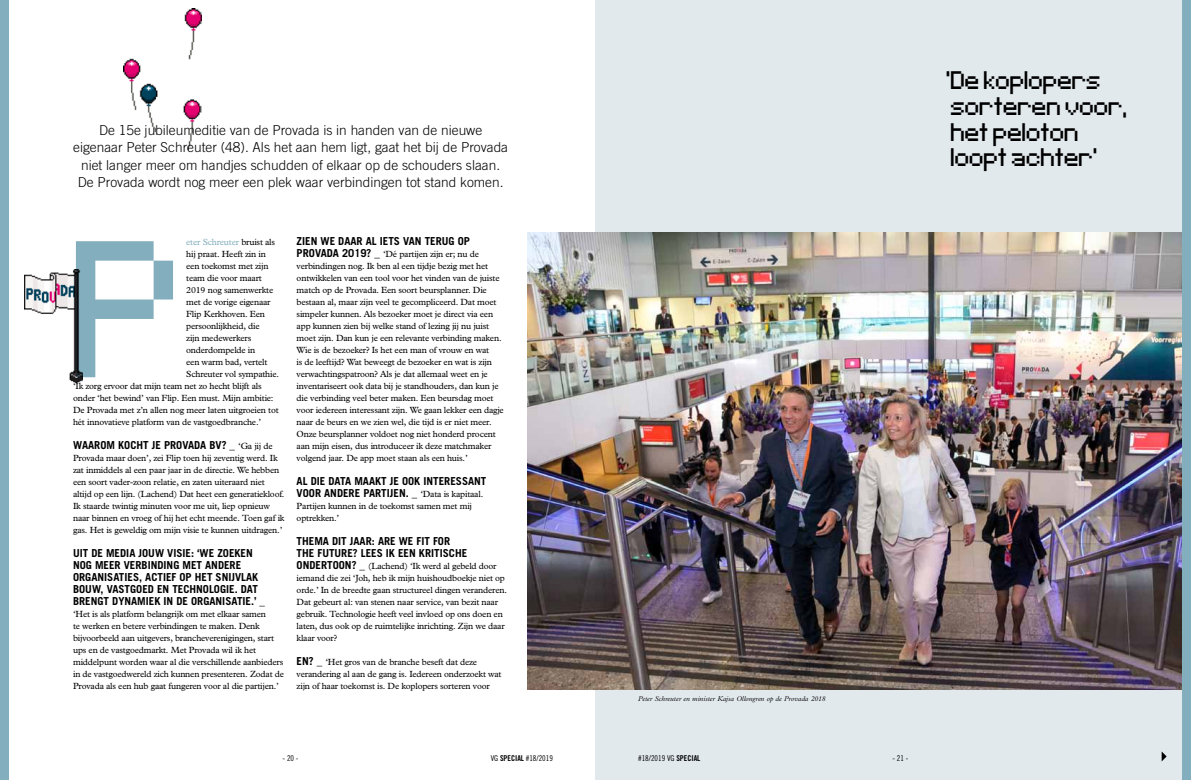
<style>
.page{position:relative;width:1191px;height:780px;background:#fff}
.page>*{position:absolute;margin:0;border:0;box-sizing:border-box;transform-origin:0 0}
.t1{font:310.7px "Pixeltype";color:#83aebd}
.t2{font:40.6px "Pixeltype";letter-spacing:-.02em;color:#000}
.t3{font:300 13.7px/17.3px "Trade Gothic";color:#000;text-align:center}
.t4{font:700 11px/12px "Trade Gothic";color:#000}
.t5{font:9px/12px "M Plantin";letter-spacing:-.02em;color:#000}
.t6{font:9px "M Plantin";letter-spacing:-.02em;color:#83aebd}
.t7{font:8px "Trade Gothic Cond Eighteen";color:#000}
.t8{font:italic 300 7px "M Plantin";color:#000}
.s1{color:#000}
.s2{font-family:"M Plantin";font-weight:400;font-size:9px}
.s3{font-family:"Trade Gothic";font-weight:700;font-size:11px}
.s4{font-family:"Trade Gothic Bold Cond Twenty"}
</style>
<div class="page">
<div style="left:0;top:0;width:9px;height:780px;background:#83aebd"></div>
<div style="left:595px;top:0;width:590px;height:780px;background:#e2e9ed"></div>
<img style="left:124px;top:8px;width:77px;height:141px">
<img style="left:527px;top:232px;width:655px;height:457px">
<div style="left:1182px;top:0;width:9px;height:780px;background:#83aebd"></div>
<svg style="left:1161px;top:751px;width:5px;height:10px"></svg>
<img style="left:24px;top:270px;width:59px;height:112px">
<p class="t3" style="left:73px;top:121px;width:436px">De 15e jubileumeditie van de Provada is in handen van de nieuwe eigenaar Peter Schreuter (48). Als het aan hem ligt, gaat het bij de Provada niet langer meer om handjes schudden of elkaar op de schouders slaan.<br>De Provada wordt nog meer een plek waar verbindingen tot stand komen.</p>
<h1 class="t1" style="left:76px;top:88px;width:118px">P</h1>
<p class="t6" style="left:186px;top:237px;width:90px">eter Schreuter <span class="s1">bruist als</span></p>
<p class="t5" style="left:186px;top:248px;width:81px">hij praat. Heeft zin in</p>
<p class="t5" style="left:186px;top:260px;width:84px">een toekomst met zijn</p>
<p class="t5" style="left:186px;top:272px;width:77px">team die voor maart</p>
<p class="t5" style="left:186px;top:284px;width:88px">2019 nog samenwerkte</p>
<p class="t5" style="left:186px;top:296px;width:86px">met de vorige eigenaar</p>
<p class="t5" style="left:186px;top:308px;width:80px">Flip Kerkhoven. Een</p>
<p class="t5" style="left:186px;top:320px;width:75px">persoonlijkheid, die</p>
<p class="t5" style="left:186px;top:332px;width:66px">zijn medewerkers</p>
<p class="t5" style="left:186px;top:344px;width:71px">onderdompelde in</p>
<p class="t5" style="left:186px;top:356px;width:83px">een warm bad, vertelt</p>
<p class="t5" style="left:186px;top:368px;width:94px">Schreuter vol sympathie.</p>
<p class="t5" style="left:73px;top:380px;width:190px">‘Ik zorg ervoor dat mijn team net zo hecht blijft als</p>
<p class="t5" style="left:73px;top:392px;width:202px">onder ‘het bewind’ van Flip. Een must. Mijn ambitie:</p>
<p class="t5" style="left:73px;top:404px;width:207px">De Provada met z’n allen nog meer laten uitgroeien tot</p>
<p class="t5" style="left:73px;top:416px;width:189px">hét innovatieve platform van de vastgoedbranche.’</p>
<p class="t4" style="left:73px;top:439px;width:201px">WAAROM KOCHT JE PROVADA BV? _ <span class="s2">‘Ga jij de</span></p>
<p class="t5" style="left:73px;top:452px;width:213px">Provada maar doen’, zei Flip toen hij zeventig werd. Ik zat inmiddels al een paar jaar in de directie. We hebben een soort vader-zoon relatie, en zaten uiteraard niet altijd op een lijn. (Lachend) Dat heet een generatiekloof.<br>Ik staarde twintig minuten voor me uit, liep opnieuw naar binnen en vroeg of hij het echt meende. Toen gaf ik gas. Het is geweldig om mijn visie te kunnen uitdragen.’</p>
<p class="t4" style="left:73px;top:547px;width:193px">UIT DE MEDIA JOUW VISIE: ‘WE ZOEKEN NOG MEER VERBINDING MET ANDERE ORGANISATIES, ACTIEF OP HET SNIJVLAK BOUW, VASTGOED EN TECHNOLOGIE. DAT BRENGT DYNAMIEK IN DE ORGANISATIE.’ _</p>
<p class="t5" style="left:73px;top:608px;width:212px">‘Het is als platform belangrijk om met elkaar samen<br>te werken en betere verbindingen te maken. Denk bijvoorbeeld aan uitgevers, brancheverenigingen, start ups en de vastgoedmarkt. Met Provada wil ik het middelpunt worden waar al die verschillende aanbieders in de vastgoedwereld zich kunnen presenteren. Zodat de Provada als een hub gaat fungeren voor al die partijen.’</p>
<p class="t4" style="left:297px;top:235px;width:175px">ZIEN WE DAAR AL IETS VAN TERUG OP</p>
<p class="t5" style="left:297px;top:248px;width:209px"><span class="s3">PROVADA 2019? _</span> ‘Dé partijen zijn er; nu de verbindingen nog. Ik ben al een tijdje bezig met het ontwikkelen van een tool voor het vinden van de juiste match op de Provada. Een soort beursplanner. Die bestaan al, maar zijn veel te gecompliceerd. Dat moet simpeler kunnen. Als bezoeker moet je direct via een app kunnen zien bij welke stand of lezing jij nu juist moet zijn. Dan kun je een relevante verbinding maken.<br>Wie is de bezoeker? Is het een man of vrouw en wat<br>is de leeftijd? Wat beweegt de bezoeker en wat is zijn verwachtingspatroon? Als je dat allemaal weet en je inventariseert ook data bij je standhouders, dan kun je die verbinding veel beter maken. Een beursdag moet voor iedereen interessant zijn. We gaan lekker een dagje naar de beurs en we zien wel, die tijd is er niet meer.<br>Onze beursplanner voldoet nog niet honderd procent aan mijn eisen, dus introduceer ik deze matchmaker volgend jaar. De app moet staan als een huis.’</p>
<p class="t4" style="left:297px;top:475px;width:191px">AL DIE DATA MAAKT JE OOK INTERESSANT<br>VOOR ANDERE PARTIJEN. _ <span class="s2">‘Data is kapitaal.</span></p>
<p class="t5" style="left:297px;top:500px;width:177px">Partijen kunnen in de toekomst samen met mij optrekken.’</p>
<p class="t4" style="left:297px;top:535px;width:172px">THEMA DIT JAAR: ARE WE FIT FOR<br>THE FUTURE? LEES IK EEN KRITISCHE</p>
<p class="t5" style="left:297px;top:560px;width:212px"><span class="s3">ONDERTOON? _</span> (Lachend) ‘Ik werd al gebeld door iemand die zei ‘Joh, heb ik mijn huishoudboekje niet op orde.’ In de breedte gaan structureel dingen veranderen.<br>Dat gebeurt al: van stenen naar service, van bezit naar gebruik. Technologie heeft veel invloed op ons doen en laten, dus ook op de ruimtelijke inrichting. Zijn we daar klaar voor?</p>
<p class="t5" style="left:297px;top:656px;width:206px"><span class="s3">EN? _</span> ‘Het gros van de branche beseft dat deze verandering al aan de gang is. Iedereen onderzoekt wat zijn of haar toekomst is. De koplopers sorteren voor</p>
<p class="t8" style="left:638px;top:695px;width:189px">Peter Schreuter en minister Kajsa Ollongren op de Provada 2018</p>
<p class="t7" style="left:283px;top:753px;width:17px">- 20 -</p>
<p class="t7" style="left:491px;top:753px;width:64px">VG <span class="s4">SPECIAL</span> #18/2019</p>
<p class="t7" style="left:638px;top:753px;width:64px">#18/2019 VG <span class="s4">SPECIAL</span></p>
<p class="t7" style="left:892px;top:753px;width:17px">- 21 -</p>
<h2 class="t2" style="left:947px;top:51px;width:157px">‘De koplopers</h2>
<h2 class="t2" style="left:951px;top:77px;width:179px">sorteren voor,</h2>
<h2 class="t2" style="left:951px;top:103px;width:130px">het peloton</h2>
<h2 class="t2" style="left:951px;top:129px;width:149px">loopt achter’</h2>
</div>
